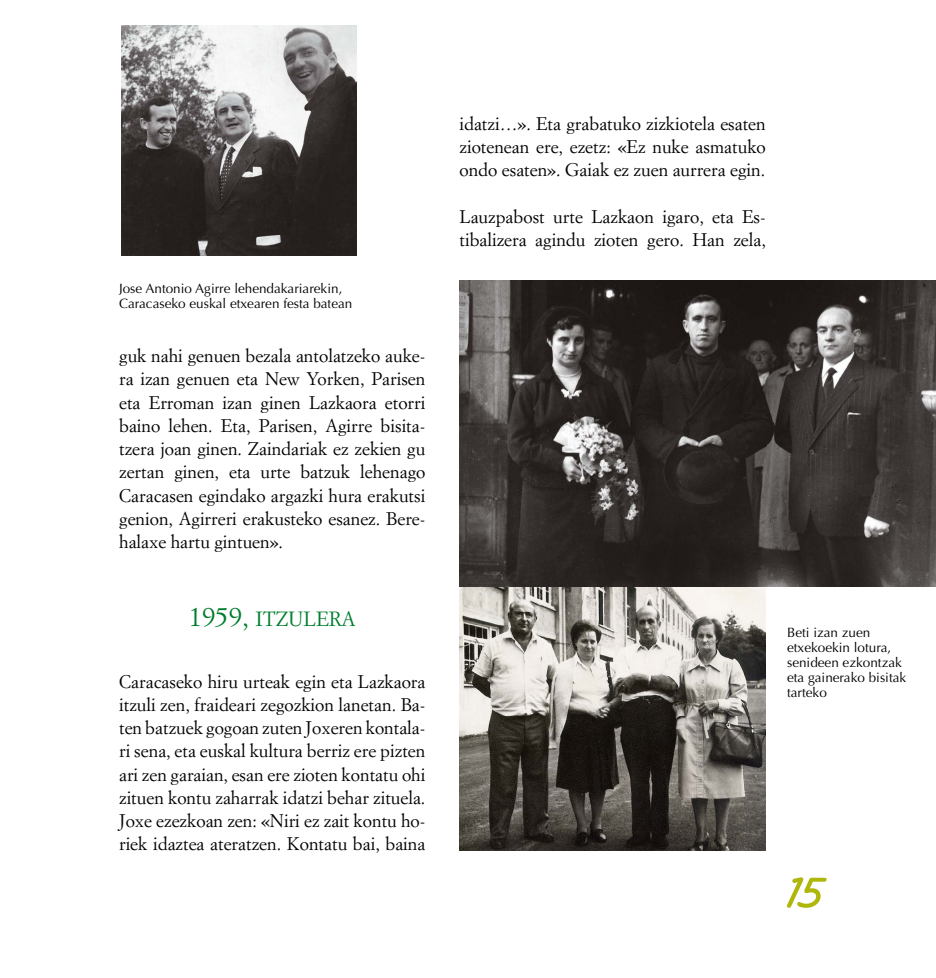
<style>
.page{position:relative;width:936px;height:978px;background:#fff}
.page>*{position:absolute;margin:0;border:0;box-sizing:border-box;transform-origin:0 0}
.t1{font:54px "Santa Fe Let Plain";color:#afb70a}
.t2{font:20.25px "Simoncini Garamond";color:#007d2e}
.t3{font:18px/23.2px "Simoncini Garamond";color:#000;text-align:justify}
.t4{font:13.5px/15px "Optima";color:#000}
.s1{font-size:27px}
</style>
<div class="page">
<img style="left:459px;top:586px;width:306px;height:264px">
<img style="left:121px;top:26px;width:235px;height:230px">
<img style="left:459px;top:280px;width:476px;height:306px">
<p class="t4" style="left:119px;top:282px;width:235px">Jose Antonio Agirre lehendakariarekin,<br>Caracaseko euskal etxearen festa batean</p>
<p class="t3" style="left:119px;top:344px;width:308px">guk nahi genuen bezala antolatzeko auke&shy;ra izan genuen eta New Yorken, Parisen eta Erroman izan ginen Lazkaora etorri baino lehen. Eta, Parisen, Agirre bisita&shy;tzera joan ginen. Zaindariak ez zekien gu zertan ginen, eta urte batzuk lehenago Caracasen egindako argazki hura erakutsi genion, Agirreri erakusteko esanez. Bere&shy;halaxe hartu gintuen».</p>
<p class="t2" style="left:189px;top:607px;width:168px"><span class="s1">1959,</span> ITZULERA</p>
<p class="t3" style="left:119px;top:669px;width:308px">Caracaseko hiru urteak egin eta Lazkaora itzuli zen, fraideari zegozkion lanetan. Ba&shy;ten batzuek gogoan zuten Joxeren kontala&shy;ri sena, eta euskal kultura berriz ere pizten ari zen garaian, esan ere zioten kontatu ohi zituen kontu zaharrak idatzi behar zituela.<br>Joxe ezezkoan zen: «Niri ez zait kontu ho&shy;riek idaztea ateratzen. Kontatu bai, baina</p>
<p class="t3" style="left:459px;top:111px;width:308px">idatzi…». Eta grabatuko zizkiotela esaten ziotenean ere, ezetz: «Ez nuke asmatuko ondo esaten». Gaiak ez zuen aurrera egin.</p>
<p class="t3" style="left:459px;top:204px;width:308px">Lauzpabost urte Lazkaon igaro, eta Es&shy;tibalizera agindu zioten gero. Han zela,</p>
<p class="t4" style="left:787px;top:626px;width:121px">Beti izan zuen etxekoekin lotura, senideen ezkontzak eta gainerako bisitak tarteko</p>
<h1 class="t1" style="left:787px;top:871px;width:36px">15</h1>
</div>
